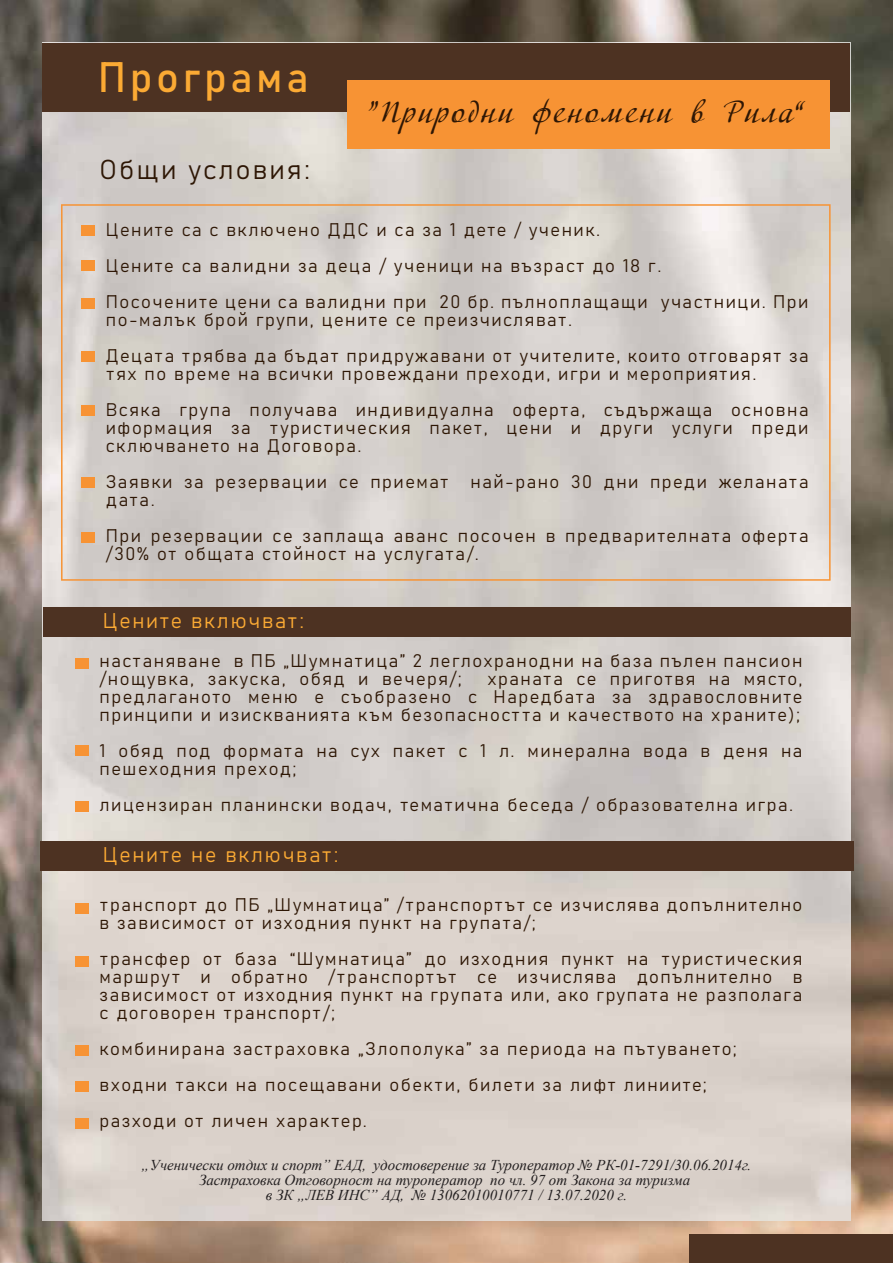
<style>
.page{position:relative;width:893px;height:1263px;background:#fff}
.page>*{position:absolute;margin:0;border:0;box-sizing:border-box;transform-origin:0 0}
.t1{font:42px "Bahnschrift";letter-spacing:.085em;color:#fbaa34}
.t2{font:30px "Adventure";letter-spacing:.085em;color:#2e1705}
.t3{font:27px "Bahnschrift";letter-spacing:.085em;color:#2e1705}
.t4{font:21px "Bahnschrift";letter-spacing:.085em;color:#fbaa34}
.t5{font:18px/18px "Bahnschrift";letter-spacing:.085em;color:#2e1705}
.t6{font:italic 15px/14.7px "Times New Roman";color:#231f20;text-align:center}
</style>
<div class="page">
<img style="left:0;top:0;width:893px;height:1263px">
<img style="left:43px;top:112px;width:807px;height:1108px">
<div style="left:43px;top:43px;width:807px;height:69px;background:#4d3222"></div>
<div style="left:689px;top:1234px;width:204px;height:29px;background:#4d3222"></div>
<div style="left:347px;top:80px;width:483px;height:69px;background:#f79334"></div>
<div style="left:43px;top:607px;width:807px;height:29px;background:#4d3222"></div>
<svg style="left:61px;top:204px;width:770px;height:377px;background:#d4cec9"></svg>
<div style="left:81px;top:225px;width:14px;height:10px;background:#f79334"></div>
<div style="left:81px;top:260px;width:14px;height:11px;background:#f79334"></div>
<div style="left:81px;top:298px;width:14px;height:10px;background:#f79334"></div>
<div style="left:81px;top:351px;width:14px;height:11px;background:#f79334"></div>
<div style="left:81px;top:405px;width:14px;height:10px;background:#f79334"></div>
<div style="left:81px;top:477px;width:14px;height:10px;background:#f79334"></div>
<div style="left:81px;top:532px;width:14px;height:11px;background:#f79334"></div>
<div style="left:75px;top:658px;width:14px;height:10px;background:#f79334"></div>
<div style="left:75px;top:745px;width:14px;height:11px;background:#f79334"></div>
<div style="left:75px;top:802px;width:14px;height:10px;background:#f79334"></div>
<div style="left:75px;top:903px;width:14px;height:10px;background:#f79334"></div>
<div style="left:75px;top:956px;width:14px;height:11px;background:#f79334"></div>
<div style="left:75px;top:1045px;width:14px;height:10px;background:#f79334"></div>
<div style="left:75px;top:1082px;width:14px;height:10px;background:#f79334"></div>
<div style="left:75px;top:1118px;width:14px;height:11px;background:#f79334"></div>
<div style="left:40px;top:841px;width:813px;height:30px;background:#4d3222"></div>
<h1 class="t1" style="left:98px;top:45px;width:212px">Програма</h1>
<h3 class="t3" style="left:100px;top:149px;width:212px">Общи условия:</h3>
<h2 class="t2" style="left:368px;top:94px;width:439px">“Природни феномени в Рила”</h2>
<p class="t5" style="left:106px;top:211px;width:704px;line-height:36px">Цените са с включено ДДС и са за 1 дете / ученик.<br>Цените са валидни за деца / ученици на възраст до 18 г.<br>Посочените цени са валидни при 20 бр. пълноплащащи участници. При</p>
<p class="t5" style="left:106px;top:301px;width:704px;line-height:36px">по-малък брой групи, цените се преизчисляват.<br>Децата трябва да бъдат придружавани от учителите, които отговарят за</p>
<p class="t5" style="left:106px;top:355px;width:704px;line-height:36px">тях по време на всички провеждани преходи, игри и мероприятия.<br>Всяка група получава индивидуална оферта, съдържаща основна</p>
<p class="t5" style="left:106px;top:418px;width:704px">иформация за туристическия пакет, цени и други услуги преди сключването на Договора.</p>
<p class="t5" style="left:106px;top:472px;width:704px">Заявки за резервации се приемат най-рано 30 дни преди желаната дата.</p>
<p class="t5" style="left:106px;top:526px;width:704px">При резервации се заплаща аванс посочен в предварителната оферта /30% от общата стойност на услугата/.</p>
<p class="t4" style="left:103px;top:605px;width:203px">Цените включват:</p>
<p class="t5" style="left:100px;top:651px;width:704px">настаняване в ПБ „Шумнатица” 2 леглохранодни на база пълен пансион /нощувка, закуска, обяд и вечеря/;</p>
<p class="t5" style="left:100px;top:669px;width:704px;text-align:justify;text-indent:388px">храната се приготвя на място, предлаганото меню е съобразено с Наредбата за здравословните принципи и изискванията към безопасността и качеството на храните);</p>
<p class="t5" style="left:100px;top:741px;width:704px">1 обяд под формата на сух пакет с 1 л. минерална вода в деня на пешеходния преход;</p>
<p class="t5" style="left:100px;top:795px;width:695px">лицензиран планински водач, тематична беседа / образователна игра.</p>
<p class="t4" style="left:103px;top:839px;width:237px">Цените не включват:</p>
<p class="t5" style="left:100px;top:895px;width:704px">транспорт до ПБ „Шумнатица” /транспортът се изчислява допълнително в зависимост от изходния пункт на групата/;</p>
<p class="t5" style="left:100px;top:949px;width:704px;text-align:justify">трансфер от база “Шумнатица” до изходния пункт на туристическия маршрут и обратно /транспортът се изчислява допълнително в зависимост от изходния пункт на групата или, ако групата не разполага с договорен транспорт/;</p>
<p class="t5" style="left:100px;top:1030px;width:639px;line-height:36px">комбинирана застраховка „Злополука” за периода на пътуването; входни такси на посещавани обекти, билети за лифт линиите; разходи от личен характер.</p>
<p class="t6" style="left:142px;top:1158px;width:611px">„Ученически отдих и спорт” ЕАД, удостоверение за Туроператор № РК-01-7291/30.06.2014г.<br>Застраховка Отговорност на туроператор по чл. 97 от Закона за туризма<br>в ЗК „ЛЕВ ИНС” АД, № 13062010010771 / 13.07.2020 г.</p>
</div>
